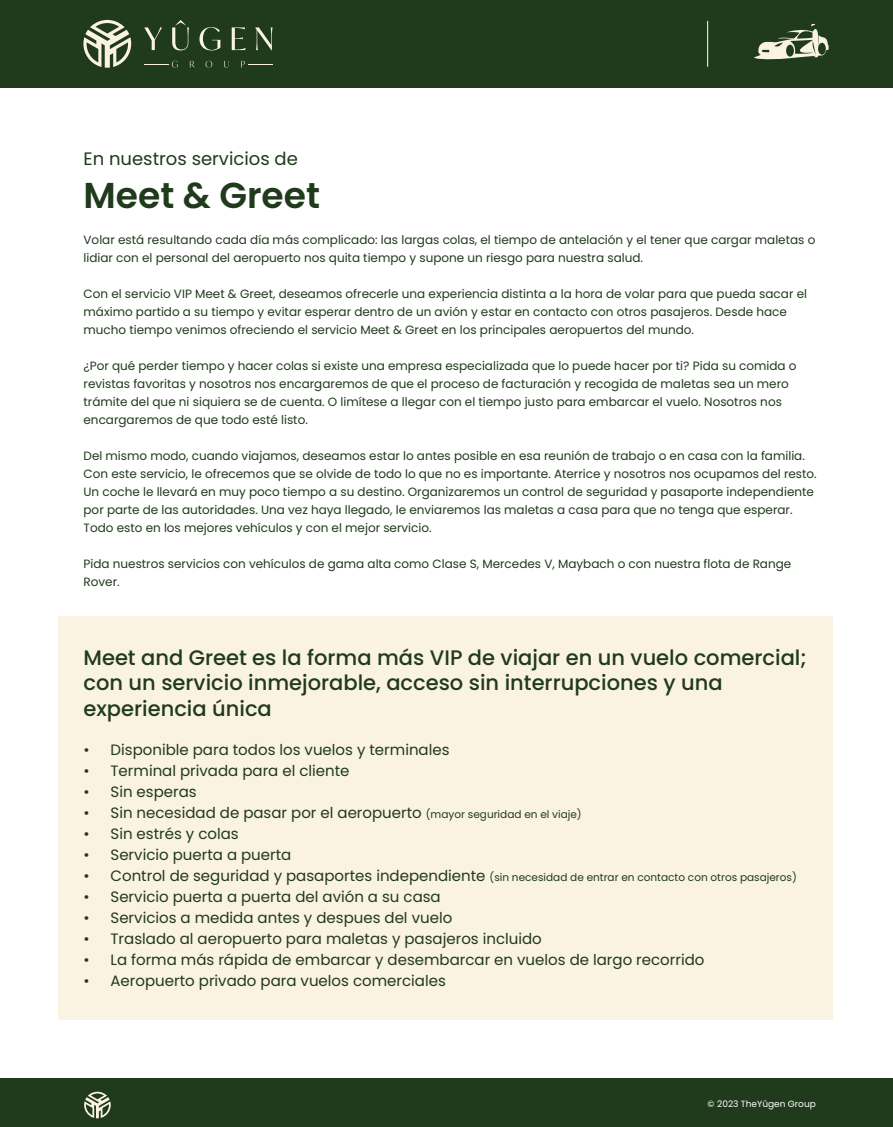
<style>
.page{position:relative;width:893px;height:1127px;background:#fff}
.page>*{position:absolute;margin:0;border:0;box-sizing:border-box;transform-origin:0 0}
.t1{font:600 36px "Poppins";color:#203a1c}
.t2{font:500 21px/25.2px "Poppins";color:#203a1c}
.t3{font:18px "Poppins";color:#203a1c}
.t4{font:15px "Poppins";color:#203a1c}
.t5{font:12px/18px "Poppins";color:#203a1c}
.t6{font:10.5px "Poppins";color:#203a1c}
.t7{font:9px "Poppins";color:#fff}
.s1{font-size:10.5px}
.s2{font-size:15px}
</style>
<div class="page">
<div style="left:58px;top:616px;width:775px;height:404px;background:#faf2e3"></div>
<div style="left:0;top:0;width:893px;height:88px;background:#203a1c"></div>
<svg style="left:144px;top:27px;width:18px;height:23px"></svg>
<svg style="left:172px;top:20px;width:17px;height:30px"></svg>
<svg style="left:199px;top:27px;width:21px;height:23px"></svg>
<svg style="left:232px;top:27px;width:14px;height:23px"></svg>
<svg style="left:255px;top:27px;width:18px;height:23px"></svg>
<svg style="left:190px;top:61px;width:4px;height:7px"></svg>
<svg style="left:206px;top:61px;width:6px;height:7px"></svg>
<svg style="left:224px;top:61px;width:5px;height:7px"></svg>
<svg style="left:145px;top:61px;width:33px;height:7px"></svg>
<svg style="left:241px;top:61px;width:32px;height:7px"></svg>
<svg style="left:83px;top:20px;width:48px;height:48px"></svg>
<div style="left:0;top:1078px;width:893px;height:49px;background:#203a1c"></div>
<svg style="left:84px;top:1092px;width:27px;height:26px"></svg>
<hr style="left:707px;top:21px;width:1px;height:46px;background:#fff">
<svg style="left:754px;top:24px;width:75px;height:36px"></svg>
<h3 class="t3" style="left:84px;top:148px;width:216px">En nuestros servicios de</h3>
<h1 class="t1" style="left:84px;top:174px;width:238px">Meet &amp; Greet</h1>
<p class="t5" style="left:84px;top:231px;width:733px">Volar está resultando cada día más complicado: las largas colas, el tiempo de antelación y el tener que cargar maletas o lidiar con el personal del aeropuerto nos quita tiempo y supone un riesgo para nuestra salud.</p>
<p class="t5" style="left:84px;top:285px;width:725px">Con el servicio VIP Meet &amp; Greet, deseamos ofrecerle una experiencia distinta a la hora de volar para que pueda sacar el máximo partido a su tiempo y evitar esperar dentro de un avión y estar en contacto con otros pasajeros. Desde hace mucho tiempo venimos ofreciendo el servicio Meet &amp; Greet en los principales aeropuertos del mundo.</p>
<p class="t5" style="left:84px;top:357px;width:715px">¿Por qué perder tiempo y hacer colas si existe una empresa especializada que lo puede hacer por ti? Pida su comida o revistas favoritas y nosotros nos encargaremos de que el proceso de facturación y recogida de maletas sea un mero trámite del que ni siquiera se de cuenta. O limítese a llegar con el tiempo justo para embarcar el vuelo. Nosotros nos encargaremos de que todo esté listo.</p>
<p class="t5" style="left:84px;top:447px;width:735px">Del mismo modo, cuando viajamos, deseamos estar lo antes posible en esa reunión de trabajo o en casa con la familia.<br>Con este servicio, le ofrecemos que se olvide de todo lo que no es importante. Aterrice y nosotros nos ocupamos del resto.<br>Un coche le llevará en muy poco tiempo a su destino. Organizaremos un control de seguridad y pasaporte independiente por parte de las autoridades. Una vez haya llegado, le enviaremos las maletas a casa para que no tenga que esperar.<br>Todo esto en los mejores vehículos y con el mejor servicio.</p>
<p class="t5" style="left:84px;top:555px;width:709px">Pida nuestros servicios con vehículos de gama alta como Clase S, Mercedes V, Maybach o con nuestra flota de Range<br>Rover.</p>
<h2 class="t2" style="left:84px;top:645px;width:725px">Meet and Greet es la forma más VIP de viajar en un vuelo comercial; con un servicio inmejorable, acceso sin interrupciones y una experiencia única</h2>
<p class="t4" style="left:84px;top:741px;width:368px">• Disponible para todos los vuelos y terminales</p>
<p class="t4" style="left:84px;top:762px;width:268px">• Terminal privada para el cliente</p>
<p class="t4" style="left:84px;top:783px;width:115px">• Sin esperas</p>
<p class="t4" style="left:84px;top:804px;width:500px">• Sin necesidad de pasar por el aeropuerto <span class="s1">(mayor seguridad en el viaje)</span></p>
<p class="t4" style="left:84px;top:825px;width:157px">• Sin estrés y colas</p>
<p class="t4" style="left:84px;top:846px;width:209px">• Servicio puerta a puerta</p>
<p class="t6" style="left:84px;top:871px;width:715px"><span class="s2">• Control de seguridad y pasaportes independiente</span> (sin necesidad de entrar en contacto con otros pasajeros)</p>
<p class="t4" style="left:84px;top:888px;width:359px">• Servicio puerta a puerta del avión a su casa</p>
<p class="t4" style="left:84px;top:909px;width:370px">• Servicios a medida antes y despues del vuelo</p>
<p class="t4" style="left:84px;top:930px;width:460px">• Traslado al aeropuerto para maletas y pasajeros incluido</p>
<p class="t4" style="left:84px;top:951px;width:622px">• La forma más rápida de embarcar y desembarcar en vuelos de largo recorrido</p>
<p class="t4" style="left:84px;top:972px;width:364px">• Aeropuerto privado para vuelos comerciales</p>
<p class="t7" style="left:708px;top:1099px;width:110px">© 2023 TheYûgen Group</p>
</div>
